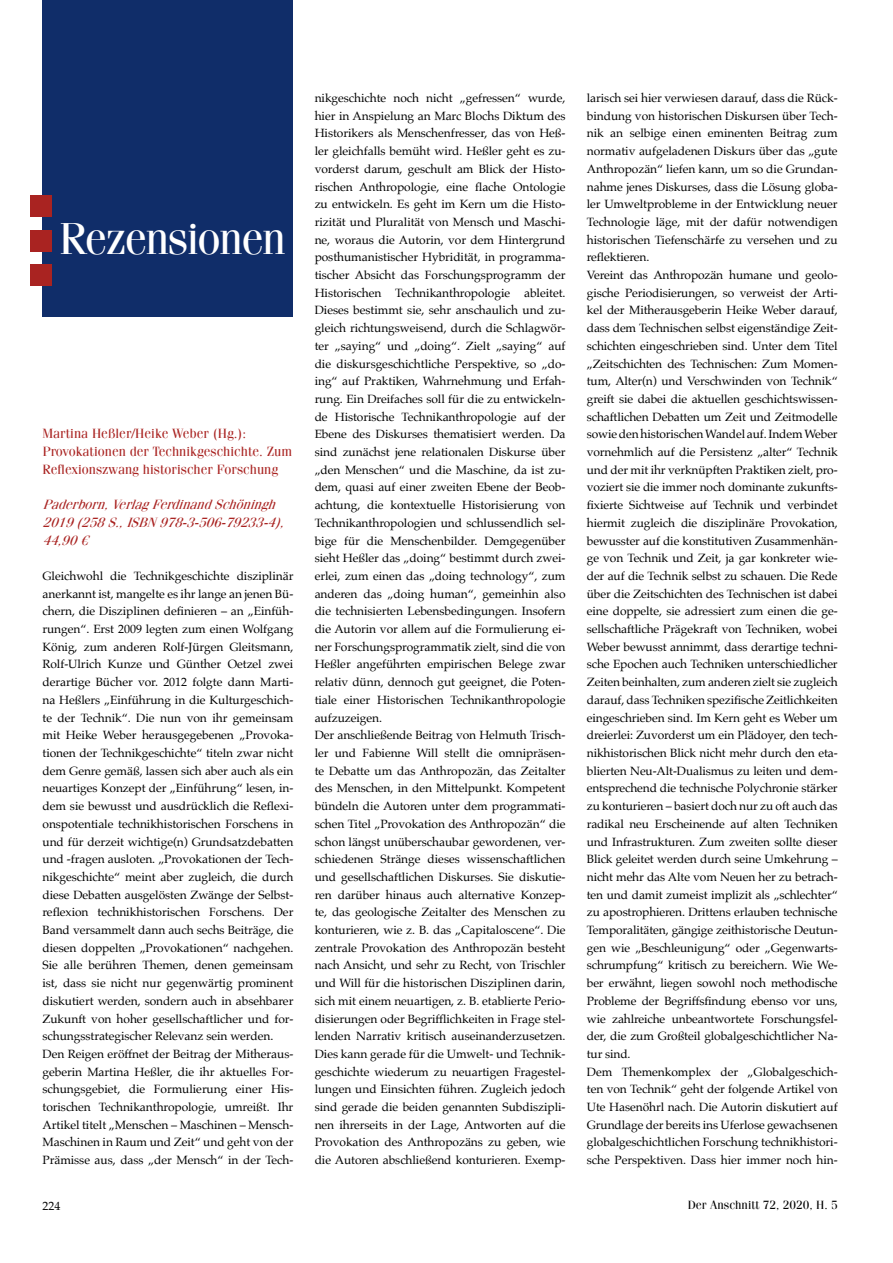
<style>
.page{position:relative;width:893px;height:1263px;background:#fff}
.page>*{position:absolute;margin:0;border:0;box-sizing:border-box;transform-origin:0 0}
.t1{font:45px "Fenice LT";letter-spacing:-.04em;color:#fff}
.t2{font:13.5px/17.7px "Fenice LT";color:#a92321}
.t3{font:italic 13.5px/17.7px "Fenice LT";color:#a92321}
.t4{font:12px/17.7px "Palatino";letter-spacing:-.005em;color:#000}
.t5{font:12px "Fenice LT";color:#000}
</style>
<div class="page">
<div style="left:43px;top:0;width:250px;height:316px;background:#102d69"></div>
<div style="left:30px;top:264px;width:22px;height:22px;background:#a92321"></div>
<div style="left:30px;top:230px;width:22px;height:22px;background:#a92321"></div>
<div style="left:30px;top:195px;width:22px;height:22px;background:#a92321"></div>
<h1 class="t1" style="left:59px;top:211px;width:229px">Rezensionen</h1>
<p class="t2" style="left:43px;top:425px;width:251px">Martina Heßler/Heike Weber (Hg.):<br>Provokationen der Technikgeschichte. Zum<br>Reflexionszwang historischer Forschung</p>
<p class="t3" style="left:43px;top:495px;width:245px">Paderborn, Verlag Ferdinand Schöningh<br>2019 (258 S., ISBN 978-3-506-79233-4),<br>44,90 €</p>
<p class="t4" style="left:43px;top:567px;width:252px">Gleichwohl die Technikgeschichte disziplinär anerkannt ist, mangelte es ihr lange an jenen Bü&shy;chern, die Disziplinen definieren – an „Einfüh&shy;rungen“. Erst 2009 legten zum einen Wolfgang König, zum anderen Rolf-Jürgen Gleitsmann, Rolf-Ulrich Kunze und Günther Oetzel zwei derartige Bücher vor. 2012 folgte dann Marti&shy;na Heßlers „Einführung in die Kulturgeschich&shy;te der Technik“. Die nun von ihr gemeinsam mit Heike Weber herausgegebenen „Provoka&shy;tionen der Technikgeschichte“ titeln zwar nicht dem Genre gemäß, lassen sich aber auch als ein neuartiges Konzept der „Einführung“ lesen, in&shy;dem sie bewusst und ausdrücklich die Reflexi&shy;onspotentiale technikhistorischen Forschens in und für derzeit wichtige(n) Grundsatzdebatten und -fragen ausloten. „Provokationen der Tech&shy;nikgeschichte“ meint aber zugleich, die durch diese Debatten ausgelösten Zwänge der Selbst&shy;reflexion technikhistorischen Forschens. Der Band versammelt dann auch sechs Beiträge, die diesen doppelten „Provokationen“ nachgehen.<br>Sie alle berühren Themen, denen gemeinsam ist, dass sie nicht nur gegenwärtig prominent diskutiert werden, sondern auch in absehbarer Zukunft von hoher gesellschaftlicher und for&shy;schungsstrategischer Relevanz sein werden.<br>Den Reigen eröffnet der Beitrag der Mitheraus&shy;geberin Martina Heßler, die ihr aktuelles For&shy;schungsgebiet, die Formulierung einer His&shy;torischen Technikanthropologie, umreißt. Ihr Artikel titelt „Menschen – Maschinen – Mensch-Maschinen in Raum und Zeit“ und geht von der Prämisse aus, dass „der Mensch“ in der Tech-</p>
<p class="t4" style="left:315px;top:89px;width:252px">nikgeschichte noch nicht „gefressen“ wurde, hier in Anspielung an Marc Blochs Diktum des Historikers als Menschenfresser, das von Heß&shy;ler gleichfalls bemüht wird. Heßler geht es zu&shy;vorderst darum, geschult am Blick der Histo&shy;rischen Anthropologie, eine flache Ontologie zu entwickeln. Es geht im Kern um die Histo&shy;rizität und Pluralität von Mensch und Maschi&shy;ne, woraus die Autorin, vor dem Hintergrund posthumanistischer Hybridität, in programma&shy;tischer Absicht das Forschungsprogramm der Historischen Technikanthropologie ableitet.<br>Dieses bestimmt sie, sehr anschaulich und zu&shy;gleich richtungsweisend, durch die Schlagwör&shy;ter „saying“ und „doing“. Zielt „saying“ auf die diskursgeschichtliche Perspektive, so „do&shy;ing“ auf Praktiken, Wahrnehmung und Erfah&shy;rung. Ein Dreifaches soll für die zu entwickeln&shy;de Historische Technikanthropologie auf der Ebene des Diskurses thematisiert werden. Da sind zunächst jene relationalen Diskurse über „den Menschen“ und die Maschine, da ist zu&shy;dem, quasi auf einer zweiten Ebene der Beob&shy;achtung, die kontextuelle Historisierung von Technikanthropologien und schlussendlich sel&shy;bige für die Menschenbilder. Demgegenüber sieht Heßler das „doing“ bestimmt durch zwei&shy;erlei, zum einen das „doing technology“, zum anderen das „doing human“, gemeinhin also die technisierten Lebensbedingungen. Insofern die Autorin vor allem auf die Formulierung ei&shy;ner Forschungsprogrammatik zielt, sind die von Heßler angeführten empirischen Belege zwar relativ dünn, dennoch gut geeignet, die Poten&shy;tiale einer Historischen Technikanthropologie aufzuzeigen.<br>Der anschließende Beitrag von Helmuth Trisch&shy;ler und Fabienne Will stellt die omnipräsen&shy;te Debatte um das Anthropozän, das Zeitalter des Menschen, in den Mittelpunkt. Kompetent bündeln die Autoren unter dem programmati&shy;schen Titel „Provokation des Anthropozän“ die schon längst unüberschaubar gewordenen, ver&shy;schiedenen Stränge dieses wissenschaftlichen und gesellschaftlichen Diskurses. Sie diskutie&shy;ren darüber hinaus auch alternative Konzep&shy;te, das geologische Zeitalter des Menschen zu konturieren, wie z. B. das „Capitaloscene“. Die zentrale Provokation des Anthropozän besteht nach Ansicht, und sehr zu Recht, von Trischler und Will für die historischen Disziplinen darin, sich mit einem neuartigen, z. B. etablierte Perio&shy;disierungen oder Begrifflichkeiten in Frage stel&shy;lenden Narrativ kritisch auseinanderzusetzen.<br>Dies kann gerade für die Umwelt- und Technik&shy;geschichte wiederum zu neuartigen Fragestel&shy;lungen und Einsichten führen. Zugleich jedoch sind gerade die beiden genannten Subdiszipli&shy;nen ihrerseits in der Lage, Antworten auf die Provokation des Anthropozäns zu geben, wie die Autoren abschließend konturieren. Exemp-</p>
<p class="t4" style="left:587px;top:89px;width:252px">larisch sei hier verwiesen darauf, dass die Rück&shy;bindung von historischen Diskursen über Tech&shy;nik an selbige einen eminenten Beitrag zum normativ aufgeladenen Diskurs über das „gute Anthropozän“ liefen kann, um so die Grundan&shy;nahme jenes Diskurses, dass die Lösung globa&shy;ler Umweltprobleme in der Entwicklung neuer Technologie läge, mit der dafür notwendigen historischen Tiefenschärfe zu versehen und zu reflektieren.<br>Vereint das Anthropozän humane und geolo&shy;gische Periodisierungen, so verweist der Arti&shy;kel der Mitherausgeberin Heike Weber darauf, dass dem Technischen selbst eigenständige Zeit&shy;schichten eingeschrieben sind. Unter dem Titel „Zeitschichten des Technischen: Zum Momen&shy;tum, Alter(n) und Verschwinden von Technik“ greift sie dabei die aktuellen geschichtswissen&shy;schaftlichen Debatten um Zeit und Zeitmodelle sowie den historischen Wandel auf. Indem Weber vornehmlich auf die Persistenz „alter“ Technik und der mit ihr verknüpften Praktiken zielt, pro&shy;voziert sie die immer noch dominante zukunfts&shy;fixierte Sichtweise auf Technik und verbindet hiermit zugleich die disziplinäre Provokation, bewusster auf die konstitutiven Zusammenhän&shy;ge von Technik und Zeit, ja gar konkreter wie&shy;der auf die Technik selbst zu schauen. Die Rede über die Zeitschichten des Technischen ist dabei eine doppelte, sie adressiert zum einen die ge&shy;sellschaftliche Prägekraft von Techniken, wobei Weber bewusst annimmt, dass derartige techni&shy;sche Epochen auch Techniken unterschiedlicher Zeiten beinhalten, zum anderen zielt sie zugleich darauf, dass Techniken spezifische Zeitlichkeiten eingeschrieben sind. Im Kern geht es Weber um dreierlei: Zuvorderst um ein Plädoyer, den tech&shy;nikhistorischen Blick nicht mehr durch den eta&shy;blierten Neu-Alt-Dualismus zu leiten und dem&shy;entsprechend die technische Polychronie stärker zu konturieren – basiert doch nur zu oft auch das radikal neu Erscheinende auf alten Techniken und Infrastrukturen. Zum zweiten sollte dieser Blick geleitet werden durch seine Umkehrung – nicht mehr das Alte vom Neuen her zu betrach&shy;ten und damit zumeist implizit als „schlechter“ zu apostrophieren. Drittens erlauben technische Temporalitäten, gängige zeithistorische Deutun&shy;gen wie „Beschleunigung“ oder „Gegenwarts&shy;schrumpfung“ kritisch zu bereichern. Wie We&shy;ber erwähnt, liegen sowohl noch methodische Probleme der Begriffsfindung ebenso vor uns, wie zahlreiche unbeantwortete Forschungsfel&shy;der, die zum Großteil globalgeschichtlicher Na&shy;tur sind.<br>Dem Themenkomplex der „Globalgeschich&shy;ten von Technik“ geht der folgende Artikel von Ute Hasenöhrl nach. Die Autorin diskutiert auf Grundlage der bereits ins Uferlose gewachsenen globalgeschichtlichen Forschung technikhistori&shy;sche Perspektiven. Dass hier immer noch hin-</p>
<p class="t4" style="left:43px;top:1197px;width:19px">224</p>
<p class="t5" style="left:688px;top:1197px;width:152px">Der Anschnitt 72, 2020, H. 5</p>
</div>
